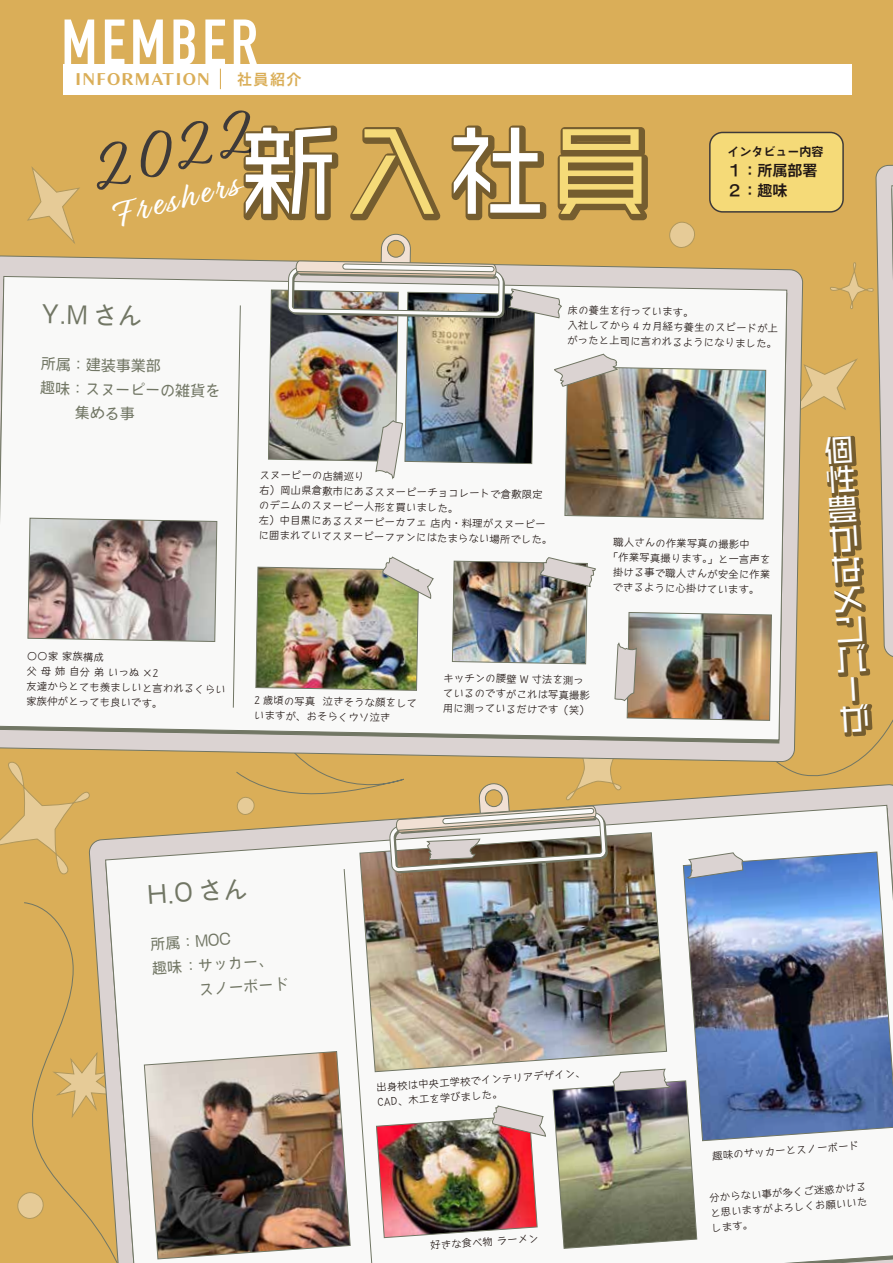
<style>
.page{position:relative;width:893px;height:1263px;background:#daae58}
.page>*{position:absolute;margin:0;border:0;box-sizing:border-box;transform-origin:0 0}
.t1{font:96.3px "VDL Line G Regular";color:#fff}
.t2{font:700 64.5px "DIN Condensed";letter-spacing:.07em;color:#fff}
.t3{font:62.25px "Relation Two";color:#3e3a39}
.t4{font:36px "Relation Two";color:#fff}
.t5{font:30px/30px "VDL Line G Regular";color:#fff;text-align:justify}
.t6{font:24px "VDL V7 Gothic Medium";color:#717664}
.t7{font:700 18px "Granville";letter-spacing:.04em;color:#daae58}
.t8{font:15px/24px "VDL V7 Gothic Medium";color:#717664}
.t9{font:15px/19.5px "VDL V7 Gothic Bold";color:#221815}
.t10{font:15px "Hiragino Sans W6";color:#daae58}
.t11{font:12px "VDL V7 Gothic Bold";color:#221815}
.t12{font:10.5px/15px "September N 3";color:#221815}
.s1{color:#f5da78}
</style>
<div class="page">
<img style="left:0;top:126px;width:893px;height:1137px">
<div style="left:64px;top:64px;width:788px;height:30px;background:#fff"></div>
<svg style="left:220px;top:69px;width:1px;height:20px"></svg>
<h2 class="t2" style="left:61px;top:-1px;width:198px">MEMBER</h2>
<h3 class="t10" style="left:237px;top:65px;width:66px">社員紹介</h3>
<h3 class="t7" style="left:75px;top:66px;width:137px">INFORMATION</h3>
<h3 class="t3" style="left:83px;top:130px;width:166px;rotate:-14deg">2022</h3>
<h1 class="t1" style="left:241px;top:104px;width:410px">新<span class="s1">入</span>社<span class="s1">員</span></h1>
<h3 class="t4" style="left:109px;top:191px;width:127px;rotate:-14deg">Freshers</h3>
<p class="t11" style="left:728px;top:143px;width:97px">インタビュー内容</p>
<h3 class="t9" style="left:728px;top:160px;width:91px">１：所属部署<br>２：趣味</h3>
<h3 class="t6" style="left:42px;top:298px;width:101px;rotate:1deg">Y.M さん</h3>
<h3 class="t8" style="left:41px;top:351px;width:122px;rotate:1deg">所属：建装事業部</h3>
<h3 class="t8" style="left:41px;top:375px;width:182px;rotate:1deg">趣味：スヌーピーの雑貨を</h3>
<h3 class="t8" style="left:75px;top:399px;width:62px;rotate:1deg">集める事</h3>
<p class="t12" style="left:27px;top:648px;width:201px;rotate:1deg">○○家 家族構成<br>父 母 姉 自分 弟 いっぬ ×2<br>友達からとても羨ましいと言われるくらい家族仲がとっても良いです。</p>
<p class="t12" style="left:568px;top:302px;width:212px;rotate:1deg">床の養生を行っています。<br>入社してから 4 カ月経ち養生のスピードが上がったと上司に言われるようになりました。</p>
<p class="t12" style="left:260px;top:467px;width:295px;rotate:1deg">スヌーピーの店舗巡り<br>右）岡山県倉敷市にあるスヌーピーチョコレートで倉敷限定のデニムのスヌーピー人形を買いました。<br>左）中目黒にあるスヌーピーカフェ 店内・料理がスヌーピーに囲まれていてスヌーピーファンにはたまらない場所でした。</p>
<p class="t12" style="left:613px;top:534px;width:138px;rotate:1deg">職人さんの作業写真の撮影中</p>
<p class="t12" style="left:608px;top:549px;width:164px;rotate:1deg">「作業写真撮ります。」と一言声を</p>
<p class="t12" style="left:613px;top:564px;width:159px;rotate:1deg">掛ける事で職人さんが安全に作業</p>
<p class="t12" style="left:613px;top:579px;width:148px;rotate:1deg">できるように心掛けています。</p>
<p class="t12" style="left:254px;top:693px;width:164px;rotate:1deg">2 歳頃の写真 泣きそうな顔をしていますが、おそらくウソ泣き</p>
<p class="t12" style="left:443px;top:670px;width:148px;rotate:1deg">キッチンの腰壁 W 寸法を測っているのですがこれは写真撮影用に測っているだけです（笑）</p>
<h3 class="t5" style="left:823px;top:434px;width:18px;rotate:-3deg">個性豊かなメンバーが</h3>
<h3 class="t6" style="left:147px;top:879px;width:101px;rotate:-4deg">H.O さん</h3>
<h3 class="t8" style="left:150px;top:932px;width:136px;rotate:-4deg">所属：MOC<br>趣味 ：サッカー、　　　スノーボード</h3>
<p class="t12" style="left:376px;top:1080px;width:211px;rotate:-4deg">出身校は中央工学校でインテリアデザイン、<br>CAD、木工を学びました。</p>
<p class="t12" style="left:712px;top:1148px;width:148px;rotate:-4deg">趣味のサッカーとスノーボード</p>
<p class="t12" style="left:430px;top:1238px;width:110px;rotate:-4deg">好きな食べ物 ラーメン</p>
<p class="t12" style="left:709px;top:1190px;width:159px;text-align:justify;rotate:-4deg">分からない事が多くご迷惑かけると思いますがよろしくお願いいたします。</p>
</div>
